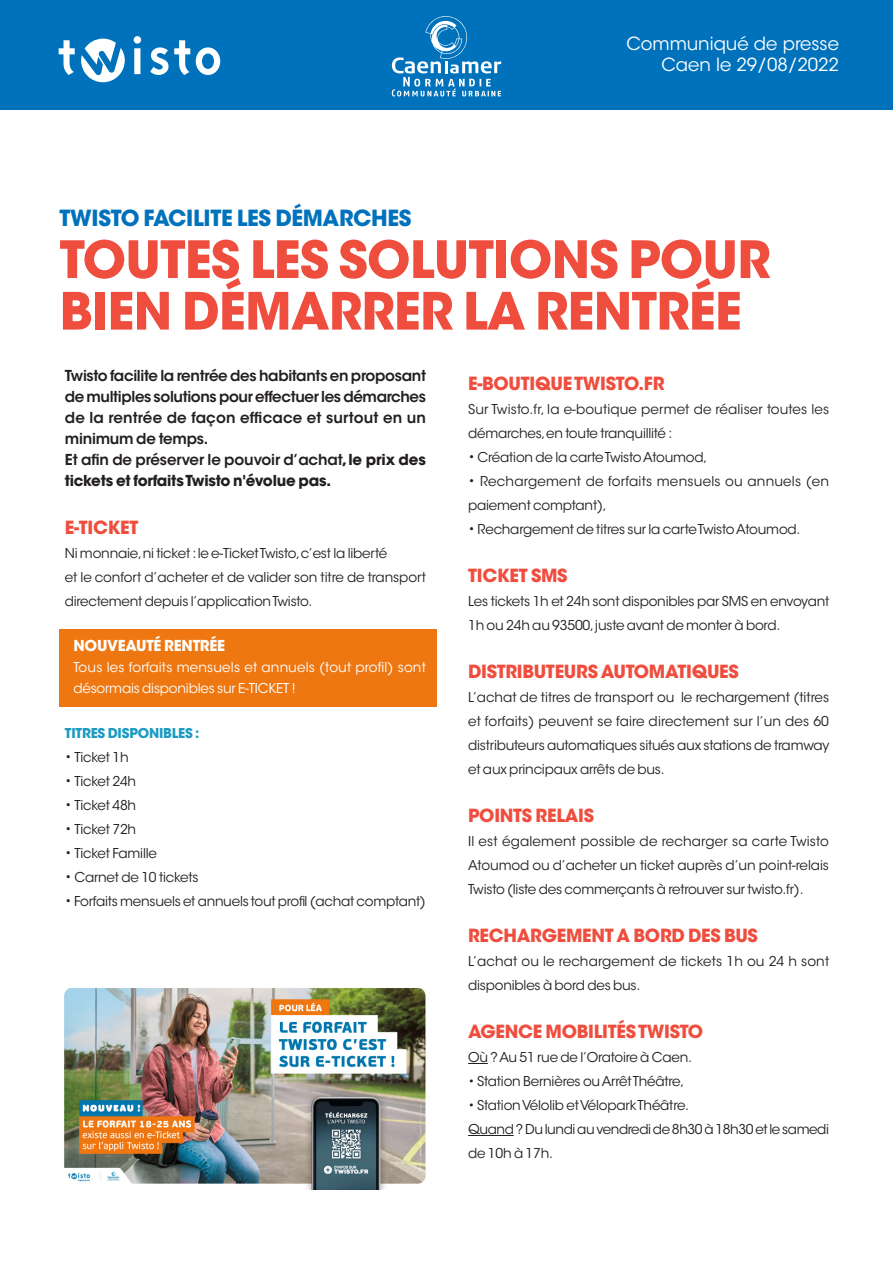
<style>
.page{position:relative;width:893px;height:1263px;background:#fff}
.page>*{position:absolute;margin:0;border:0;box-sizing:border-box;transform-origin:0 0}
.t1{font:700 51px/51.6px "ITC Avant Garde Std";letter-spacing:-.015em;color:#ef4d3d}
.t2{font:700 22.05px "ITC Avant Garde Std";letter-spacing:-.015em;color:#0072bc}
.t3{font:700 18px "ITC Avant Garde Std";letter-spacing:-.015em;color:#ef4d3d}
.t4{font:18px "ITC Avant Garde Std";color:#fff}
.t5{font:600 15px/21px "ITC Avant Garde Std";letter-spacing:.01em;color:#231f20;text-align:justify}
.t6{font:700 15px/21px "ITC Avant Garde Std";letter-spacing:-.015em;color:#231f20}
.t7{font:700 15px "ITC Avant Garde Std";letter-spacing:-.015em;color:#fff}
.t8{font:13.5px/24px "ITC Avant Garde Std";letter-spacing:-.015em;color:#231f20}
.t9{font:13.5px/24px "ITC Avant Garde Std";letter-spacing:.01em;color:#231f20}
.t10{font:13.5px/21px "ITC Avant Garde Std";letter-spacing:-.01em;color:#fff}
.t11{font:13.5px/24px "ITC Avant Garde Std";letter-spacing:.015em;color:#231f20}
.t12{font:700 13.5px "ITC Avant Garde Std";letter-spacing:-.015em;color:#1c9bc2}
.s1{font-weight:600}
.s2{font-size:14.25px}
</style>
<div class="page">
<div style="left:60px;top:630px;width:377px;height:77px;background:#e71"></div>
<div style="left:0;top:0;width:893px;height:109px;background:#0072bc"></div>
<svg style="left:59px;top:36px;width:161px;height:46px"></svg>
<svg style="left:392px;top:16px;width:109px;height:80px"></svg>
<img style="left:64px;top:988px;width:362px;height:201px">
<svg style="left:468px;top:1063px;width:20px;height:1px"></svg>
<hr style="left:468px;top:1135px;width:46px;height:1px;background:#231f20">
<p class="t4" style="left:626px;top:32px;width:214px">Communiqué de presse</p>
<p class="t4" style="left:661px;top:54px;width:179px">Caen le 29/08/2022</p>
<p class="t2" style="left:60px;top:204px;width:353px">TWISTO FACILITE LES DÉMARCHES</p>
<p class="t1" style="left:60px;top:233px;width:712px">TOUTES LES SOLUTIONS POUR<br>BIEN DÉMARRER LA RENTRÉE</p>
<p class="t5" style="left:65px;top:365px;width:363px">Twisto facilite la rentrée des habitants en proposant de multiples solutions pour effectuer les démarches de la rentrée de façon efficace et surtout en un minimum de temps.</p>
<p class="t6" style="left:65px;top:449px;width:363px"><span class="s1">Et afin de préserver le pouvoir d’achat</span>, le prix des tickets et forfaits Twisto n'évolue pas.</p>
<p class="t3" style="left:65px;top:516px;width:75px">E-TICKET</p>
<p class="t8" style="left:65px;top:541px;width:324px">Ni monnaie,ni ticket : le e-Ticket Twisto,c’est la liberté</p>
<p class="t8" style="left:65px;top:565px;width:363px">et le confort d’acheter et de valider son titre de transport directement depuis l’application Twisto.</p>
<p class="t7" style="left:73px;top:636px;width:153px">NOUVEAUTÉ RENTRÉE</p>
<p class="t10" style="left:73px;top:657px;width:354px">Tous les forfaits mensuels et annuels (tout profil) sont désormais disponibles sur E-TICKET !</p>
<p class="t12" style="left:65px;top:724px;width:136px">TITRES DISPONIBLES :</p>
<p class="t8" style="left:65px;top:745px;width:65px"><span class="s2">•</span> Ticket 1h</p>
<p class="t8" style="left:65px;top:769px;width:73px"><span class="s2">•</span> Ticket 24h</p>
<p class="t8" style="left:65px;top:793px;width:73px"><span class="s2">•</span> Ticket 48h</p>
<p class="t8" style="left:65px;top:817px;width:73px"><span class="s2">•</span> Ticket 72h</p>
<p class="t8" style="left:65px;top:841px;width:94px"><span class="s2">•</span> Ticket Famille</p>
<p class="t8" style="left:65px;top:865px;width:135px"><span class="s2">•</span> Carnet de 10 tickets</p>
<p class="t8" style="left:65px;top:889px;width:363px"><span class="s2">•</span> Forfaits mensuels et annuels tout profil (achat comptant)</p>
<p class="t3" style="left:468px;top:372px;width:198px">E-BOUTIQUE TWISTO.FR</p>
<p class="t9" style="left:468px;top:397px;width:363px">Sur Twisto.fr, la e-boutique permet de réaliser toutes les démarches,en toute tranquillité :</p>
<p class="t8" style="left:468px;top:445px;width:241px"><span class="s2">•</span> Création de la carte Twisto Atoumod,</p>
<p class="t11" style="left:468px;top:469px;width:363px"><span class="s2">•</span> Rechargement de forfaits mensuels ou annuels (en paiement comptant),</p>
<p class="t8" style="left:468px;top:517px;width:334px"><span class="s2">•</span> Rechargement de titres sur la carte Twisto Atoumod.</p>
<p class="t3" style="left:468px;top:564px;width:101px">TICKET SMS</p>
<p class="t8" style="left:468px;top:589px;width:363px">Les tickets 1h et 24h sont disponibles par SMS en envoyant<br>1h ou 24h au 93500,juste avant de monter à bord.</p>
<p class="t3" style="left:468px;top:660px;width:272px">DISTRIBUTEURS AUTOMATIQUES</p>
<p class="t8" style="left:468px;top:685px;width:363px;text-align:justify">L’achat de titres de transport ou le rechargement (titres et forfaits) peuvent se faire directement sur l’un des 60 distributeurs automatiques situés aux stations de tramway et aux principaux arrêts de bus.</p>
<p class="t3" style="left:468px;top:804px;width:127px">POINTS RELAIS</p>
<p class="t8" style="left:468px;top:829px;width:362px;text-align:justify">Il est également possible de recharger sa carte Twisto Atoumod ou d’acheter un ticket auprès d’un point-relais Twisto (liste des commerçants à retrouver sur twisto.fr).</p>
<p class="t3" style="left:468px;top:924px;width:291px">RECHARGEMENT A BORD DES BUS</p>
<p class="t9" style="left:468px;top:949px;width:363px">L’achat ou le rechargement de tickets 1h ou 24 h sont disponibles à bord des bus.</p>
<p class="t3" style="left:468px;top:1020px;width:237px">AGENCE MOBILITÉS TWISTO</p>
<p class="t8" style="left:468px;top:1045px;width:225px">Où ? Au 51 rue de l’Oratoire à Caen.</p>
<p class="t8" style="left:468px;top:1069px;width:218px">• Station Bernières ou Arrêt Théâtre,</p>
<p class="t8" style="left:468px;top:1093px;width:222px">• Station Vélolib et Vélopark Théâtre.</p>
<p class="t8" style="left:468px;top:1117px;width:362px">Quand ? Du lundi au vendredi de 8h30 à 18h30 et le samedi de 10h à 17h.</p>
</div>
